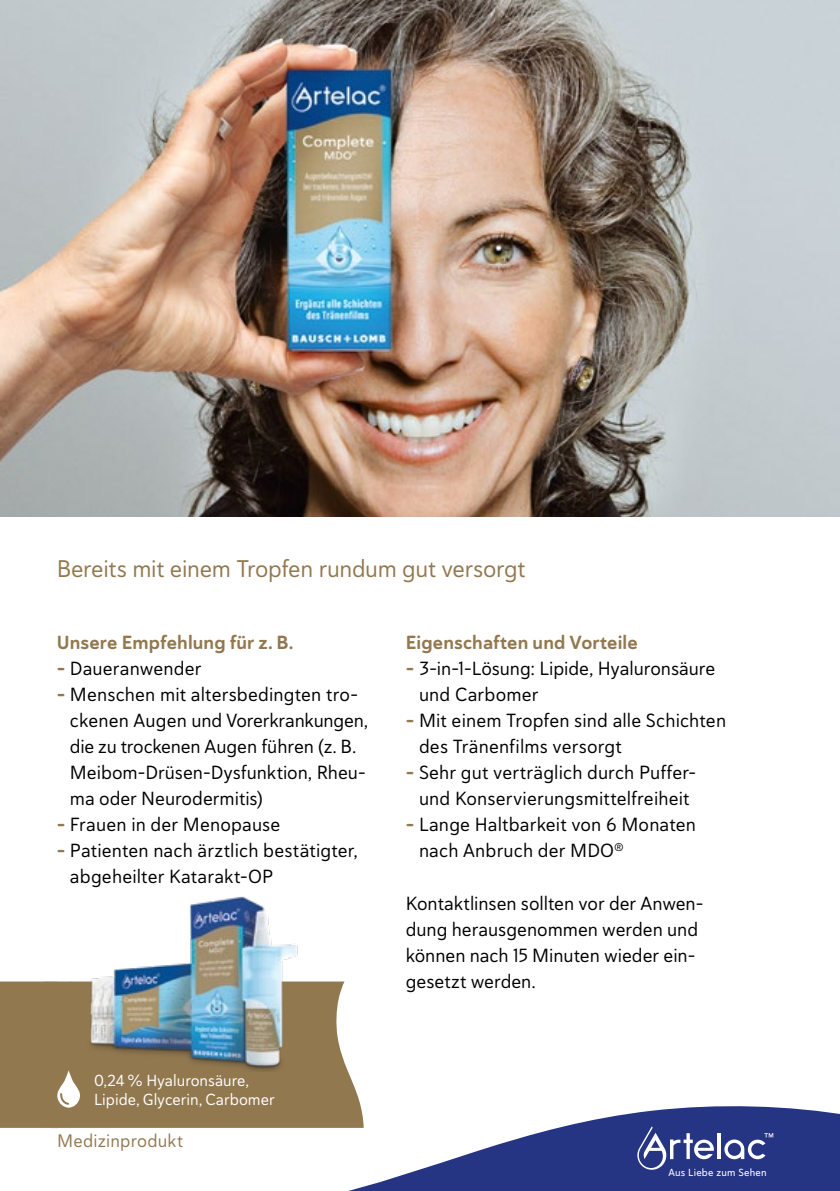
<style>
.page{position:relative;width:840px;height:1191px;background:#fff}
.page>*{position:absolute;margin:0;border:0;box-sizing:border-box;transform-origin:0 0}
.t1{font:24px "Haboro Soft Nor Reg";letter-spacing:-.015em;color:#92784f}
.t2{font:19px/26px "Haboro Soft Nor Reg";letter-spacing:.005em;color:#000}
.t3{font:19px "Haboro Soft Nor Bol";letter-spacing:.005em;color:#92784f}
.t4{font:18px "Haboro Soft Nor Reg";letter-spacing:.01em;color:#92784f}
.t5{font:16px/19.2px "Haboro Soft Nor Reg";color:#fff}
.t6{font:10.4px "Haboro Soft Nor Med";letter-spacing:.02em;color:#fff}
.s1{font-family:"Haboro Soft Nor Bol";color:#92784f}
</style>
<div class="page">
<img style="left:0;top:0;width:839px;height:516px">
<div style="left:0;top:981px;width:360px;height:146px;background:#92784f"></div>
<svg style="left:56px;top:1071px;width:25px;height:36px"></svg>
<img style="left:55px;top:896px;width:305px;height:175px">
<svg style="left:317px;top:1103px;width:522px;height:88px;fill:#253483"></svg>
<svg style="left:637px;top:1126px;width:76px;height:43px"></svg>
<hr style="left:717px;top:1133px;width:3px;height:26px;background:#fff">
<svg style="left:724px;top:1133px;width:48px;height:26px"></svg>
<p class="t1" style="left:57px;top:552px;width:470px">Bereits mit einem Tropfen rundum gut versorgt</p>
<p class="t3" style="left:57px;top:630px;width:238px">Unsere Empfehlung für z. B.</p>
<p class="t2" style="left:57px;top:655px;width:146px"><span class="s1">–</span> Daueranwender</p>
<p class="t2" style="left:70px;top:681px;width:299px;text-indent:-13px"><span class="s1">–</span> Menschen mit altersbedingten tro&shy;ckenen Augen und Vorerkrankungen, die zu trockenen Augen führen (z. B.<br>Meibom-Drüsen-Dysfunktion, Rheu&shy;ma oder Neurodermitis)</p>
<p class="t2" style="left:57px;top:811px;width:225px"><span class="s1">–</span> Frauen in der Menopause</p>
<p class="t2" style="left:70px;top:837px;width:289px;text-indent:-13px"><span class="s1">–</span> Patienten nach ärztlich bestätigter, abgeheilter Katarakt-OP</p>
<p class="t5" style="left:94px;top:1070px;width:182px">0,24 % Hyaluronsäure,<br>Lipide, Glycerin, Carbomer</p>
<p class="t4" style="left:57px;top:1128px;width:127px">Medizinprodukt</p>
<p class="t3" style="left:405px;top:630px;width:233px">Eigenschaften und Vorteile</p>
<p class="t2" style="left:419px;top:655px;width:298px;text-indent:-13px"><span class="s1">–</span> 3-in-1-Lösung: Lipide, Hyaluronsäure und Carbomer</p>
<p class="t2" style="left:419px;top:707px;width:308px;text-indent:-13px"><span class="s1">–</span> Mit einem Tropfen sind alle Schichten des Tränenfilms versorgt</p>
<p class="t2" style="left:405px;top:759px;width:289px;text-align:center"><span class="s1">–</span> Sehr gut verträglich durch Puffer&shy;und Konservierungsmittelfreiheit</p>
<p class="t2" style="left:419px;top:811px;width:278px;text-indent:-13px"><span class="s1">–</span> Lange Haltbarkeit von 6 Monaten nach Anbruch der MDO<sup>®</sup></p>
<p class="t2" style="left:405px;top:889px;width:299px">Kontaktlinsen sollten vor der Anwen&shy;dung herausgenommen werden und können nach 15 Minuten wieder ein&shy;gesetzt werden.</p>
<p class="t6" style="left:668px;top:1165px;width:100px">Aus Liebe zum Sehen</p>
</div>
